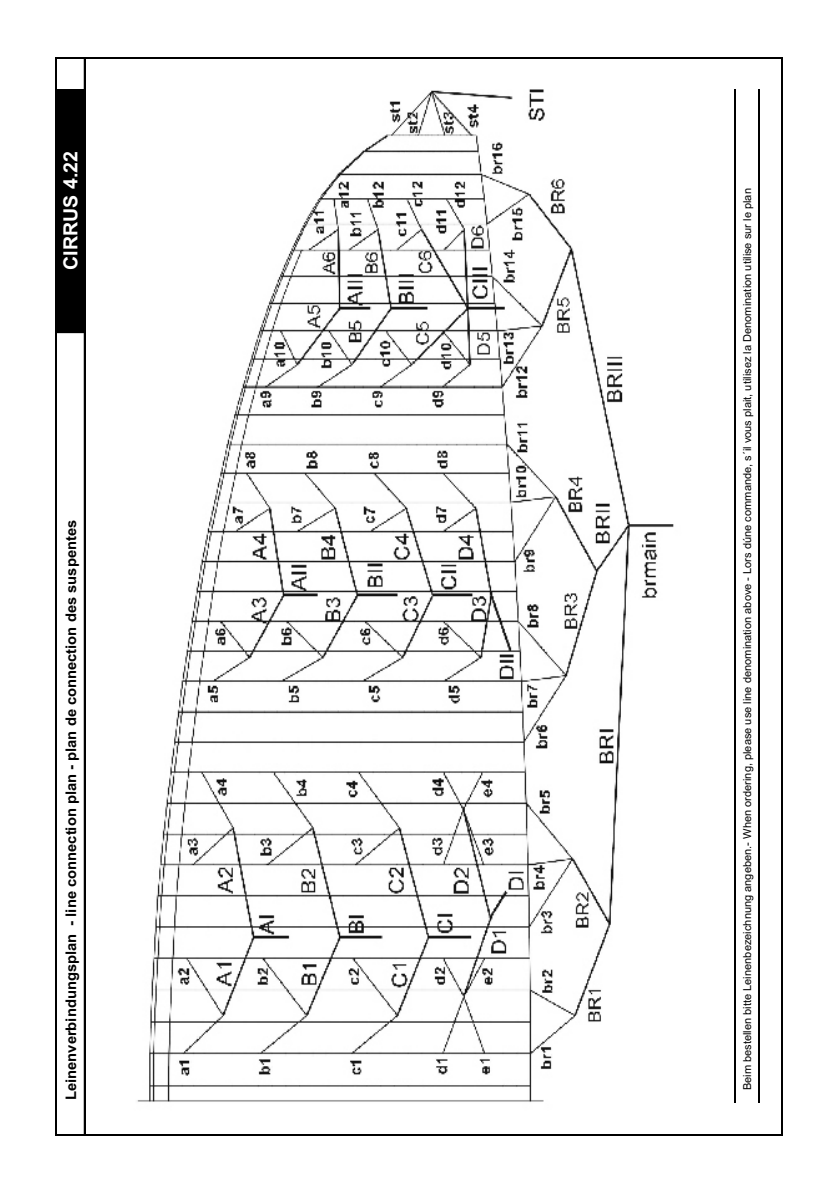
<style>
.page{position:relative;width:840px;height:1192px;background:#fff}
.page>*{position:absolute;margin:0;border:0;box-sizing:border-box;transform-origin:0 0}
.t1{font:700 19.6px "Arial";color:#fff}
.t2{font:700 14.6px "Arial";color:#000}
.t3{font:11px "Arial";color:#000}
</style>
<div class="page">
<div style="left:56px;top:90px;width:29px;height:242px;background:#000"></div>
<hr style="left:56px;top:1135px;width:727px;height:1px;background:#000">
<hr style="left:56px;top:1134px;width:727px;height:1px;background:#000">
<hr style="left:57px;top:331px;width:28px;height:2px;background:#000">
<hr style="left:57px;top:58px;width:726px;height:1px;background:#000">
<hr style="left:57px;top:57px;width:726px;height:1px;background:#000">
<hr style="left:55px;top:57px;width:1px;height:1077px;background:#000">
<hr style="left:56px;top:57px;width:1px;height:1077px;background:#000">
<hr style="left:84px;top:57px;width:1px;height:1077px;background:#000">
<hr style="left:735px;top:90px;width:1px;height:1013px;background:#000">
<hr style="left:758px;top:90px;width:1px;height:1013px;background:#000">
<hr style="left:759px;top:90px;width:1px;height:1013px;background:#000">
<hr style="left:781px;top:57px;width:1px;height:1077px;background:#000">
<hr style="left:782px;top:57px;width:1px;height:1077px;background:#000">
<img style="left:137px;top:89px;width:537px;height:1013px">
<h1 class="t1" style="left:63px;top:270px;width:120px;rotate:-90deg">CIRRUS 4.22</h1>
<h2 class="t2" style="left:65px;top:1100px;width:582px;rotate:-90deg">Leinenverbindungsplan - line connection plan - plan de connection des suspentes</h2>
<p class="t3" style="left:743px;top:1090px;width:904px;rotate:-90deg">Beim bestellen bitte Leinenbezeichnung angeben.- When ordering, please use line denomination above - Lors dúne commande, s´il vous plait, utilisez la Denomination utilise sur le plan</p>
</div>
